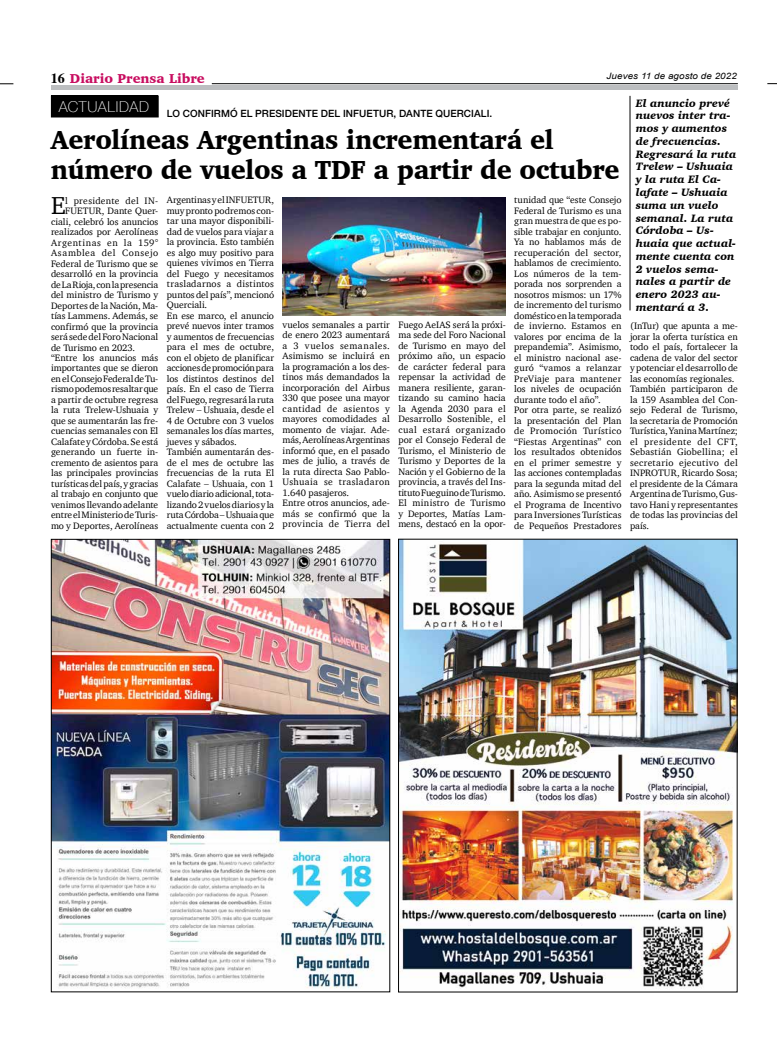
<style>
.page{position:relative;width:777px;height:1063px;background:#fff}
.page>*{position:absolute;margin:0;border:0;box-sizing:border-box;transform-origin:0 0}
.t1{font:900 26.8px/29.6px "Charter";letter-spacing:-.01em;color:#000;scale:.95 1}
.t2{font:25.2px "Charter";color:#000}
.t3{font:100 15px "Helvetica Neue";letter-spacing:.055em;color:#fff}
.t4{font:900 13.2px "Charter";color:#c80c5f}
.t5{font:italic 900 11px/12.8px "Charter";letter-spacing:.01em;color:#000}
.t6{font:500 10px "Helvetica Neue";letter-spacing:.01em;color:#000}
.t7{font:9.5px/10.5px "Charter";color:#000}
.t8{font:9.5px "Charter";letter-spacing:.055em;color:#000}
.t9{font:9.5px "Charter";letter-spacing:.065em;color:#000}
.t10{font:9.5px "Charter";letter-spacing:.03em;color:#000}
.t11{font:italic 8.8px "Arial";letter-spacing:.01em;color:#000;scale:1.11 1}
.s1{font-family:"Times";font-weight:700;font-size:14px;color:#000}
</style>
<div class="page">
<hr style="left:212px;top:83px;width:526px;height:1px;background:#000">
<svg style="left:0;top:84px;width:13px;height:1px"></svg>
<div style="left:51px;top:85px;width:686px;height:5px;background:#bcbec0"></div>
<div style="left:51px;top:96px;width:107px;height:21px;background:#000"></div>
<hr style="left:630px;top:96px;width:1px;height:214px;background:#000">
<img style="left:283px;top:197px;width:223px;height:119px">
<img style="left:53px;top:541px;width:335px;height:448px">
<div style="left:51px;top:539px;width:339px;height:453px;border:1px solid #000"></div>
<img style="left:400px;top:541px;width:335px;height:448px">
<div style="left:398px;top:539px;width:339px;height:453px;border:1px solid #000"></div>
<h3 class="t4" style="left:51px;top:70px;width:155px"><span class="s1">16</span> Diario Prensa Libre</h3>
<p class="t11" style="left:606px;top:70px;width:119px">Jueves 11 de agosto de 2022</p>
<p class="t6" style="left:167px;top:105px;width:327px">LO CONFIRMÓ EL PRESIDENTE DEL INFUETUR, DANTE QUERCIALI.</p>
<p class="t5" style="left:636px;top:96px;width:102px">El anuncio prevé nuevos inter tra&shy;mos y aumentos de frecuencias.<br>Regresará la ruta<br>Trelew – Ushuaia y la ruta El Ca&shy;lafate – Ushuaia suma un vuelo semanal. La ruta<br>Córdoba – Us&shy;huaia que actual&shy;mente cuenta con<br>2 vuelos sema&shy;nales a partir de enero 2023 au&shy;mentará a 3.</p>
<p class="t7" style="left:630px;top:321px;width:109px">(InTur) que apunta a me&shy;jorar la oferta turística en todo el país, fortalecer la cadena de valor del sector y potenciar el desarrollo de las economías regionales.<br>También participaron de la 159 Asamblea del Con&shy;sejo Federal de Turismo, la secretaria de Promoción<br>Turística, Yanina Martínez; el presidente del CFT,<br>Sebastián Giobellina; el secretario ejecutivo del<br>INPROTUR, Ricardo Sosa; el presidente de la Cámara<br>Argentina de Turismo, Gus&shy;tavo Hani y representantes de todas las provincias del país.</p>
<h3 class="t3" style="left:59px;top:96px;width:92px">ACTUALIDAD</h3>
<h1 class="t1" style="left:51px;top:125px;width:600px">Aerolíneas Argentinas incrementará el número de vuelos a TDF a partir de octubre</h1>
<p class="t7" style="left:514px;top:195px;width:109px">tunidad que “este Consejo<br>Federal de Turismo es una gran muestra de que es po&shy;sible trabajar en conjunto.<br>Ya no hablamos más de recuperación del sector, hablamos de crecimiento.<br>Los números de la tem&shy;porada nos sorprenden a nosotros mismos: un 17% de incremento del turismo doméstico en la temporada de invierno. Estamos en valores por encima de la prepandemia”. Asimismo, el ministro nacional ase&shy;guró “vamos a relanzar<br>PreViaje para mantener los niveles de ocupación durante todo el año”.<br>Por otra parte, se realizó la presentación del Plan de Promoción Turístico “Fiestas Argentinas” con los resultados obtenidos en el primer semestre y las acciones contempladas para la segunda mitad del año. Asimismo se presentó el Programa de Incentivo para Inversiones Turísticas de Pequeños Prestadores</p>
<p class="t7" style="left:167px;top:195px;width:109px">Argentinas y el INFUETUR, muy pronto podremos con&shy;tar una mayor disponibili&shy;dad de vuelos para viajar a la provincia. Esto también es algo muy positivo para quienes vivimos en Tierra del Fuego y necesitamos trasladarnos a distintos puntos del país”, mencionó<br>Querciali.<br>En ese marco, el anuncio prevé nuevos inter tramos y aumentos de frecuencias para el mes de octubre, con el objeto de planificar acciones de promoción para los distintos destinos del país. En el caso de Tierra del Fuego, regresará la ruta<br>Trelew – Ushuaia, desde el<br>4 de Octubre con 3 vuelos semanales los días martes, jueves y sábados.<br>También aumentarán des&shy;de el mes de octubre las frecuencias de la ruta El<br>Calafate – Ushuaia, con 1 vuelo diario adicional, tota&shy;lizando 2 vuelos diarios y la ruta Córdoba – Ushuaia que actualmente cuenta con 2</p>
<h2 class="t2" style="left:51px;top:184px;width:16px">E</h2>
<p class="t10" style="left:65px;top:192px;width:95px">l presidente del IN-</p>
<p class="t7" style="left:65px;top:205px;width:95px">FUETUR, Dante Quer-</p>
<p class="t7" style="left:51px;top:216px;width:109px">ciali, celebró los anuncios</p>
<p class="t7" style="left:51px;top:226px;width:109px">realizados por Aerolíneas</p>
<p class="t8" style="left:51px;top:234px;width:109px">Argentinas en la 159°</p>
<p class="t9" style="left:51px;top:245px;width:109px">Asamblea del Consejo</p>
<p class="t7" style="left:51px;top:258px;width:109px">Federal de Turismo que se</p>
<p class="t7" style="left:51px;top:268px;width:109px">desarrolló en la provincia</p>
<p class="t7" style="left:51px;top:279px;width:109px">de La Rioja, con la presencia</p>
<p class="t7" style="left:51px;top:289px;width:109px">del ministro de Turismo y</p>
<p class="t7" style="left:51px;top:300px;width:109px">Deportes de la Nación, Ma-</p>
<p class="t7" style="left:51px;top:310px;width:109px">tías Lammens. Además, se</p>
<p class="t7" style="left:51px;top:321px;width:109px">confirmó que la provincia</p>
<p class="t7" style="left:51px;top:331px;width:109px">será sede del Foro Nacional</p>
<p class="t7" style="left:51px;top:342px;width:86px">de Turismo en 2023.</p>
<p class="t7" style="left:51px;top:352px;width:109px">“Entre los anuncios más</p>
<p class="t7" style="left:51px;top:363px;width:109px">importantes que se dieron</p>
<p class="t7" style="left:51px;top:373px;width:109px">en el Consejo Federal de Tu-</p>
<p class="t7" style="left:51px;top:384px;width:109px">rismo podemos resaltar que</p>
<p class="t7" style="left:51px;top:394px;width:109px">a partir de octubre regresa</p>
<p class="t7" style="left:51px;top:405px;width:109px">la ruta Trelew-Ushuaia y</p>
<p class="t7" style="left:51px;top:415px;width:109px">que se aumentarán las fre-</p>
<p class="t7" style="left:51px;top:426px;width:109px">cuencias semanales con El</p>
<p class="t7" style="left:51px;top:436px;width:109px">Calafate y Córdoba. Se está</p>
<p class="t7" style="left:51px;top:447px;width:109px">generando un fuerte in-</p>
<p class="t7" style="left:51px;top:457px;width:109px">cremento de asientos para</p>
<p class="t7" style="left:51px;top:468px;width:109px">las principales provincias</p>
<p class="t7" style="left:51px;top:478px;width:109px">turísticas del país, y gracias</p>
<p class="t7" style="left:51px;top:489px;width:109px">al trabajo en conjunto que</p>
<p class="t7" style="left:51px;top:499px;width:109px">venimos llevando adelante</p>
<p class="t7" style="left:51px;top:510px;width:109px">entre el Ministerio de Turis-</p>
<p class="t7" style="left:51px;top:520px;width:109px">mo y Deportes, Aerolíneas</p>
<p class="t7" style="left:283px;top:319px;width:109px">vuelos semanales a partir de enero 2023 aumentará a 3 vuelos semanales.<br>Asimismo se incluirá en la programación a los des&shy;tinos más demandados la incorporación del Airbus<br>330 que posee una mayor cantidad de asientos y mayores comodidades al momento de viajar. Ade&shy;más, Aerolíneas Argentinas informó que, en el pasado mes de julio, a través de la ruta directa Sao Pablo-<br>Ushuaia se trasladaron<br>1.640 pasajeros.<br>Entre otros anuncios, ade&shy;más se confirmó que la provincia de Tierra del</p>
<p class="t7" style="left:398px;top:319px;width:109px;text-align:justify">Fuego AeIAS será la próxi&shy;ma sede del Foro Nacional de Turismo en mayo del próximo año, un espacio de carácter federal para repensar la actividad de manera resiliente, garan&shy;tizando su camino hacia la Agenda 2030 para el Desarrollo Sostenible, el cual estará organizado por el Consejo Federal de Turismo, el Ministerio de Turismo y Deportes de la Nación y el Gobierno de la provincia, a través del Ins&shy;tituto Fueguino de Turismo.<br>El ministro de Turismo y Deportes, Matías Lam&shy;mens, destacó en la opor-</p>
</div>
